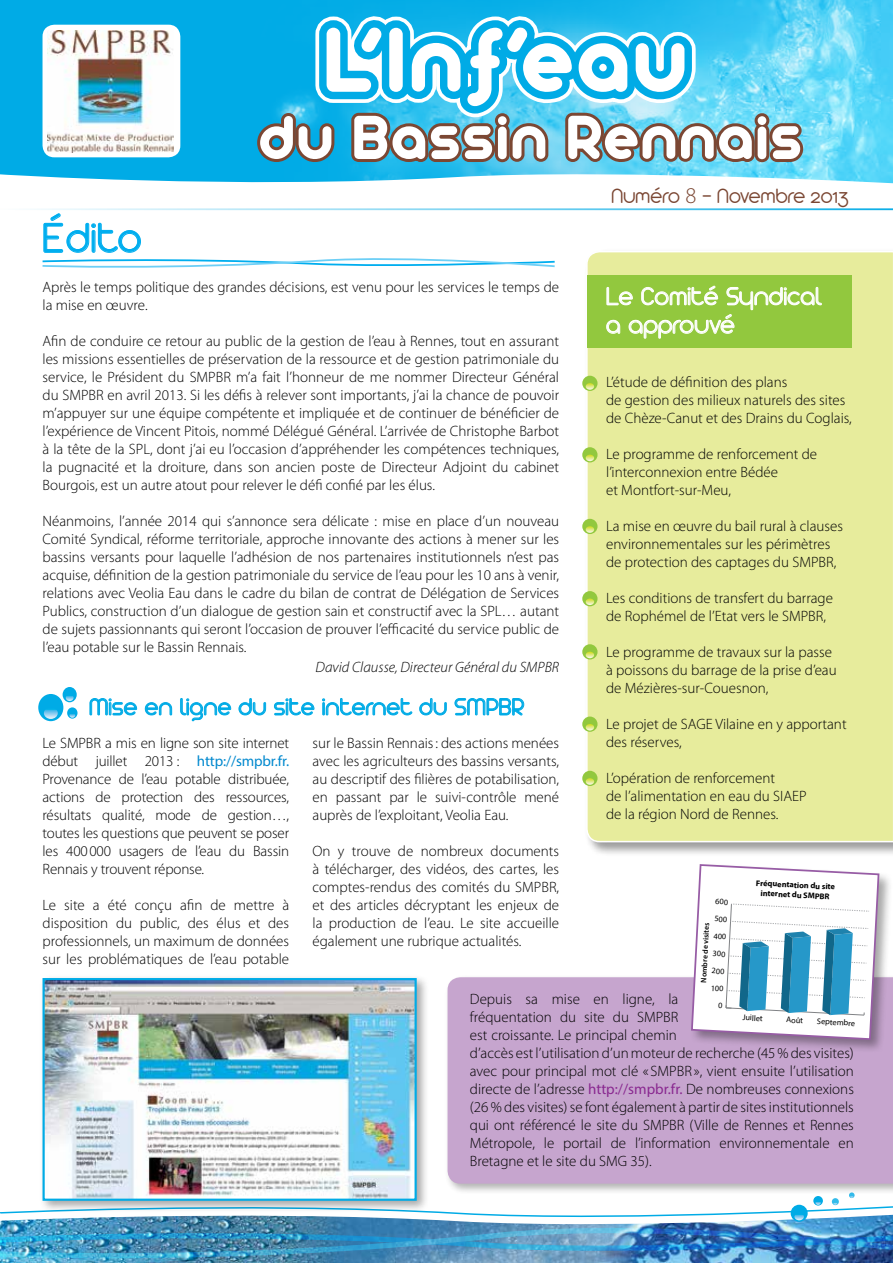
<style>
.page{position:relative;width:893px;height:1263px;background:#fff}
.page>*{position:absolute;margin:0;border:0;box-sizing:border-box;transform-origin:0 0}
.t1{font:100.5px "Arista 2.0";letter-spacing:.025em;color:#fff}
.t2{font:67.5px "Arista 2.0";letter-spacing:.025em;color:#fff}
.t3{font:300 45px "Arista 2.0";letter-spacing:.02em;color:#00aeef}
.t4{font:300 27px/28.5px "Arista 2.0";letter-spacing:.02em;color:#fff}
.t5{font:300 25.5px "Arista 2.0";letter-spacing:.02em;color:#00abe6}
.t6{font:300 22.5px "Arista 2.0 Alternate";letter-spacing:.01em;color:#7b4733}
.t7{font:300 15px/18px "Myriad Pro";color:#000}
.t8{font:italic 300 15px "Myriad Pro";color:#000}
.t9{font:700 8.25px/9.9px "Myriad Pro";color:#000;text-align:center}
.t10{font:8.25px "Myriad Pro";color:#000}
.t11{font:600 7.65px "Myriad Pro";color:#000}
.s1{font-weight:400;color:#0088ce}
.s2{font-family:"Myriad Pro"}
.s3{font-weight:400;color:#892890}
</style>
<div class="page">
<img style="left:0;top:1195px;width:893px;height:68px">
<hr style="left:0;top:208px;width:893px;height:2px;background:#00abe6">
<svg style="left:42px;top:213px;width:513px;height:55px"></svg>
<div style="left:584px;top:249px;width:309px;height:608px;background:#000;opacity:.4"></div>
<div style="left:585px;top:250px;width:308px;height:593px;background:#e7ec9c"></div>
<div style="left:582px;top:376px;width:15px;height:15px;background:#92c83e;border-radius:50%"></div>
<svg style="left:586px;top:383px;width:8px;height:7px"></svg>
<div style="left:582px;top:447px;width:15px;height:15px;background:#92c83e;border-radius:50%"></div>
<svg style="left:586px;top:455px;width:8px;height:6px"></svg>
<div style="left:582px;top:591px;width:15px;height:15px;background:#92c83e;border-radius:50%"></div>
<svg style="left:586px;top:598px;width:8px;height:7px"></svg>
<div style="left:582px;top:519px;width:15px;height:15px;background:#92c83e;border-radius:50%"></div>
<svg style="left:586px;top:526px;width:8px;height:7px"></svg>
<svg style="left:89px;top:698px;width:48px;height:18px"></svg>
<svg style="left:145px;top:702px;width:27px;height:14px"></svg>
<svg style="left:180px;top:698px;width:52px;height:23px"></svg>
<svg style="left:238px;top:698px;width:28px;height:18px"></svg>
<svg style="left:274px;top:698px;width:41px;height:18px"></svg>
<svg style="left:322px;top:698px;width:90px;height:18px"></svg>
<svg style="left:419px;top:698px;width:28px;height:18px"></svg>
<svg style="left:454px;top:698px;width:70px;height:18px"></svg>
<div style="left:38px;top:694px;width:25px;height:27px;background:#00abe6;border-radius:50%"></div>
<svg style="left:44px;top:710px;width:14px;height:9px"></svg>
<div style="left:63px;top:687px;width:14px;height:15px;background:#00abe6;border-radius:50%"></div>
<svg style="left:66px;top:696px;width:8px;height:5px"></svg>
<svg style="left:67px;top:707px;width:11px;height:12px"></svg>
<svg style="left:69px;top:713px;width:6px;height:5px"></svg>
<div style="left:588px;top:275px;width:264px;height:73px;background:#92c83e"></div>
<svg style="left:0;top:0;width:893px;height:184px;background:#41b4d9"></svg>
<div style="left:43px;top:25px;width:137px;height:132px;background:#fff;border-radius:12px"></div>
<img style="left:48px;top:31px;width:126px;height:121px">
<div style="left:582px;top:644px;width:15px;height:15px;background:#92c83e;border-radius:50%"></div>
<svg style="left:586px;top:652px;width:8px;height:6px"></svg>
<svg style="left:582px;top:716px;width:15px;height:16px"></svg>
<svg style="left:586px;top:724px;width:8px;height:6px"></svg>
<div style="left:582px;top:771px;width:15px;height:15px;background:#92c83e;border-radius:50%"></div>
<svg style="left:586px;top:778px;width:8px;height:7px"></svg>
<div style="left:39px;top:974px;width:390px;height:239px;background:#000;opacity:.35"></div>
<img style="left:46px;top:981px;width:368px;height:217px">
<div style="left:43px;top:978px;width:374px;height:223px;border:2px solid #00abe6"></div>
<div style="left:444px;top:974px;width:449px;height:221px;background:#000;opacity:.3"></div>
<div style="left:448px;top:977px;width:445px;height:206px;background:#c6a5ce"></div>
<div style="left:689px;top:862px;width:204px;height:192px;background:#000;opacity:.35"></div>
<svg style="left:606px;top:285px;width:216px;height:54px"></svg>
<svg style="left:690px;top:863px;width:190px;height:178px"></svg>
<h1 class="t1" style="left:323px;top:-2px;width:366px">L’Inf’eau</h1>
<h2 class="t2" style="left:259px;top:96px;width:544px">du Bassin Rennais</h2>
<h3 class="t3" style="left:43px;top:206px;width:100px">Édito</h3>
<p class="t7" style="left:43px;top:278px;width:518px">Après le temps politique des grandes décisions, est venu pour les services le temps de la mise en œuvre.</p>
<p class="t7" style="left:43px;top:332px;width:518px;text-align:justify">Afin de conduire ce retour au public de la gestion de l’eau à Rennes, tout en assurant les missions essentielles de préservation de la ressource et de gestion patrimoniale du service, le Président du SMPBR m’a fait l’honneur de me nommer Directeur Général du SMPBR en avril 2013. Si les défis à relever sont importants, j’ai la chance de pouvoir m’appuyer sur une équipe compétente et impliquée et de continuer de bénéficier de l’expérience de Vincent Pitois, nommé Délégué Général. L’arrivée de Christophe Barbot à la tête de la SPL, dont j’ai eu l’occasion d’appréhender les compétences techniques, la pugnacité et la droiture, dans son ancien poste de Directeur Adjoint du cabinet Bourgois, est un autre atout pour relever le défi confié par les élus.</p>
<p class="t7" style="left:43px;top:512px;width:518px;text-align:justify">Néanmoins, l’année 2014 qui s’annonce sera délicate : mise en place d’un nouveau Comité Syndical, réforme territoriale, approche innovante des actions à mener sur les bassins versants pour laquelle l’adhésion de nos partenaires institutionnels n’est pas acquise, définition de la gestion patrimoniale du service de l’eau pour les 10 ans à venir, relations avec Veolia Eau dans le cadre du bilan de contrat de Délégation de Services Publics, construction d’un dialogue de gestion sain et constructif avec la SPL… autant de sujets passionnants qui seront l’occasion de prouver l’efficacité du service public de l’eau potable sur le Bassin Rennais.</p>
<p class="t8" style="left:315px;top:657px;width:245px">David Clausse, Directeur Général du SMPBR</p>
<h3 class="t5" style="left:89px;top:689px;width:436px">Mise en ligne du site internet du SMPBR</h3>
<p class="t7" style="left:43px;top:734px;width:248px;text-align:justify">Le SMPBR a mis en ligne son site internet début juillet 2013 : <span class="s1">http://smpbr.fr.<br></span>Provenance de l’eau potable distribuée, actions de protection des ressources, résultats qualité, mode de gestion…, toutes les questions que peuvent se poser les 400000 usagers de l’eau du Bassin Rennais y trouvent réponse.</p>
<p class="t7" style="left:43px;top:896px;width:248px;text-align:justify">Le site a été conçu afin de mettre à disposition du public, des élus et des professionnels, un maximum de données sur les problématiques de l’eau potable</p>
<p class="t7" style="left:313px;top:734px;width:248px;text-align:justify">sur le Bassin Rennais: des actions menées avec les agriculteurs des bassins versants, au descriptif des filières de potabilisation, en passant par le suivi-contrôle mené auprès de l’exploitant, Veolia Eau.</p>
<p class="t7" style="left:313px;top:842px;width:248px;text-align:justify">On y trouve de nombreux documents à télécharger, des vidéos, des cartes, les comptes-rendus des comités du SMPBR, et des articles décryptant les enjeux de la production de l’eau. Le site accueille également une rubrique actualités.</p>
<h3 class="t6" style="left:611px;top:183px;width:239px">Numéro <span class="s2">8</span> – Novembre 2013</h3>
<h3 class="t4" style="left:606px;top:280px;width:217px">Le Comité Syndical a approuvé</h3>
<p class="t7" style="left:606px;top:373px;width:247px">L’étude de définition des plans<br>de gestion des milieux naturels des sites de Chèze-Canut et des Drains du Coglais,</p>
<p class="t7" style="left:606px;top:445px;width:213px">Le programme de renforcement de l’interconnexion entre Bédée<br>et Montfort-sur-Meu,</p>
<p class="t7" style="left:606px;top:517px;width:238px">La mise en œuvre du bail rural à clauses environnementales sur les périmètres de protection des captages du SMPBR,</p>
<p class="t7" style="left:606px;top:589px;width:228px">Les conditions de transfert du barrage de Rophémel de l’Etat vers le SMPBR,</p>
<p class="t7" style="left:606px;top:643px;width:232px">Le programme de travaux sur la passe à poissons du barrage de la prise d’eau de Mézières-sur-Couesnon,</p>
<p class="t7" style="left:606px;top:715px;width:242px">Le projet de SAGE Vilaine en y apportant des réserves,</p>
<p class="t7" style="left:606px;top:769px;width:202px">L’opération de renforcement<br>de l’alimentation en eau du SIAEP de la région Nord de Rennes.</p>
<p class="t11" style="left:699px;top:982px;width:61px;rotate:-87deg">Nombre de visites</p>
<p class="t9" style="left:756px;top:878px;width:81px;rotate:3deg">Fréquentation du site internet du SMPBR</p>
<p class="t7" style="left:470px;top:990px;width:386px">Depuis sa mise en ligne, la<br>fréquentation du site du SMPBR<br>est croissante. Le principal chemin<br>d’accès est l’utilisation d’un moteur de recherche (45% des visites) avec pour principal mot clé « SMPBR», vient ensuite l’utilisation directe de l’adresse <span class="s3">http://smpbr.fr.</span> De nombreuses connexions (26 % des visites) se font également à partir de sites institutionnels qui ont référencé le site du SMPBR (Ville de Rennes et Rennes Métropole, le portail de l’information environnementale en Bretagne et le site du SMG 35).</p>
<p class="t10" style="left:743px;top:1012px;width:22px;rotate:3deg">Juillet</p>
<p class="t10" style="left:787px;top:1014px;width:18px;rotate:3deg">Août</p>
<p class="t10" style="left:817px;top:1016px;width:40px;rotate:3deg">Septembre</p>
</div>
